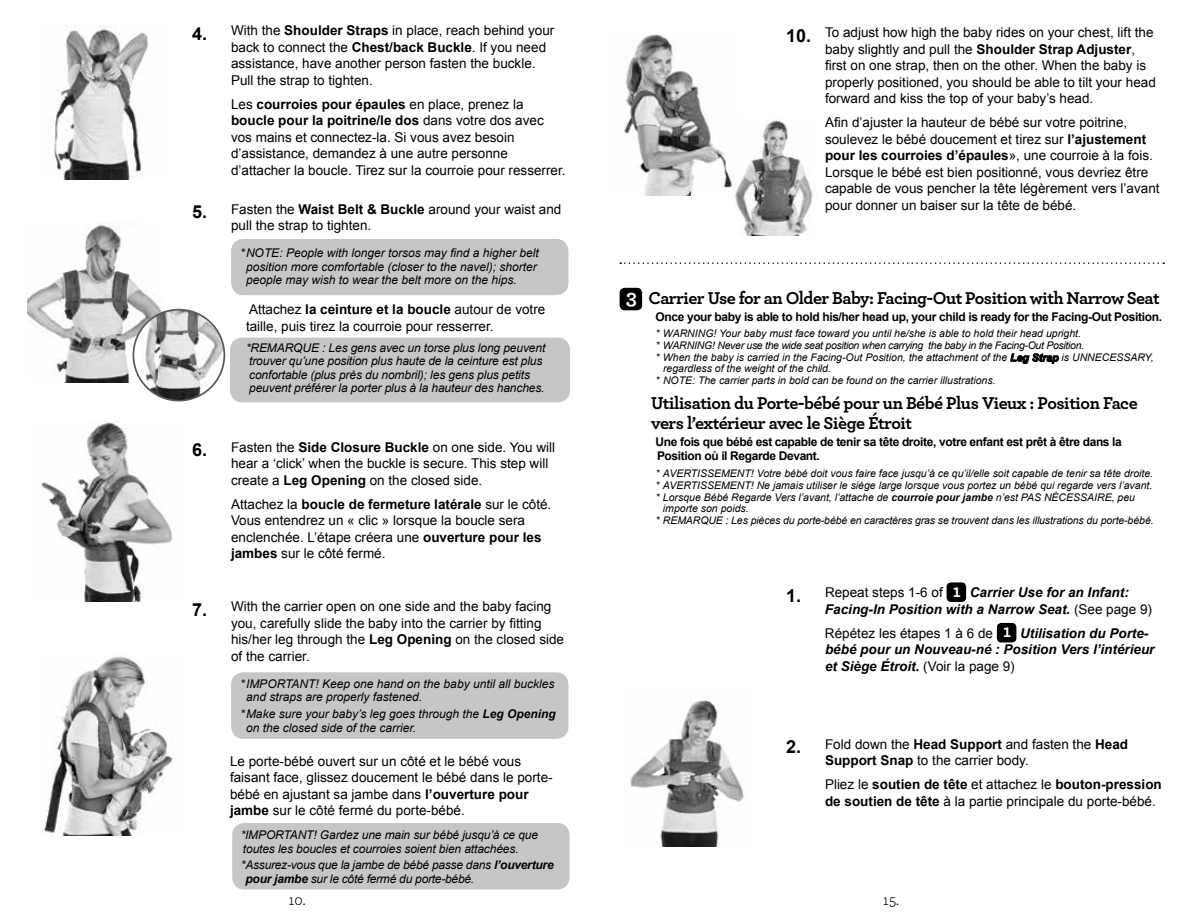
<style>
.page{position:relative;width:1188px;height:918px;background:#fff}
.page>*{position:absolute;margin:0;border:0;box-sizing:border-box;transform-origin:0 0}
.t1{font:700 18px/19.5px "Archer";letter-spacing:-.03em;color:#000}
.t2{font:15.3px "Archer";color:#000}
.t3{font:13.5px/16.5px "Arial";color:#000}
.t4{font:italic 700 13.5px/16.5px "Arial";color:#000}
.t5{font:italic 12px/13.5px "Arial";letter-spacing:-.01em;color:#000}
.t6{font:700 12px/13.5px "Arial";letter-spacing:-.03em;color:#000}
.t7{font:italic 10.5px/12px "Arial";color:#000}
.s1{font-weight:700;font-size:18px}
.s2{font-weight:700}
.s3{font-size:21.15px;color:#fff}
.s4{font-style:normal;font-size:18px}
.s5{font-weight:400;font-style:normal}
.s6{font-family:"Archer";font-style:normal;font-size:18.3px;color:#fff}
</style>
<div class="page">
<div style="left:231px;top:239px;width:337px;height:56px;background:#c5c6c8;border-radius:12px"></div>
<div style="left:231px;top:672px;width:337px;height:67px;background:#c5c6c8;border-radius:12px"></div>
<div style="left:230px;top:338px;width:340px;height:64px;background:#c5c6c8;border-radius:12px"></div>
<div style="left:232px;top:823px;width:338px;height:67px;background:#c5c6c8;border-radius:12px"></div>
<img style="left:624px;top:34px;width:108px;height:162px">
<img style="left:735px;top:120px;width:78px;height:116px">
<img style="left:630px;top:698px;width:114px;height:149px">
<div style="left:620px;top:288px;width:22px;height:22px;background:#000;border-radius:5px"></div>
<svg style="left:1011px;top:354px;width:48px;height:10px"></svg>
<div style="left:947px;top:582px;width:19px;height:20px;background:#000;border-radius:4px"></div>
<div style="left:997px;top:623px;width:19px;height:19px;background:#000;border-radius:4px"></div>
<svg style="left:620px;top:262px;width:544px;height:2px"></svg>
<img style="left:44px;top:656px;width:130px;height:180px">
<img style="left:41px;top:421px;width:131px;height:181px">
<img style="left:27px;top:222px;width:136px;height:161px">
<img style="left:133px;top:310px;width:91px;height:91px;border-radius:45px">
<div style="left:133px;top:309px;width:92px;height:92px;border:2px solid #58595b;border-radius:50%"></div>
<img style="left:51px;top:26px;width:98px;height:153px">
<p class="t3" style="left:231px;top:22px;width:325px;text-indent:-39px"><span class="s1">4.</span> With the <span class="s2">Shoulder Straps</span> in place, reach behind your back to connect the <span class="s2">Chest/back Buckle</span>. If you need assistance, have another person fasten the buckle.<br>Pull the strap to tighten.</p>
<p class="t3" style="left:231px;top:96px;width:336px">Les <span class="s2">courroies pour épaules</span> en place, prenez la <span class="s2">boucle pour la poitrine/le dos</span> dans votre dos avec vos mains et connectez-la. Si vous avez besoin d’assistance, demandez à une autre personne d’attacher la boucle. Tirez sur la courroie pour resserrer.</p>
<p class="t3" style="left:231px;top:201px;width:332px;text-indent:-39px"><span class="s1">5.</span> Fasten the <span class="s2">Waist Belt &amp; Buckle</span> around your waist and pull the strap to tighten.</p>
<p class="t5" style="left:246px;top:246px;width:294px;text-indent:-6px">*NOTE: People with longer torsos may find a higher belt position more comfortable (closer to the navel); shorter people may wish to wear the belt more on the hips.</p>
<p class="t3" style="left:246px;top:301px;width:301px">Attachez <span class="s2">la ceinture et la boucle</span> autour de votre taille, puis tirez la courroie pour resserrer.</p>
<p class="t5" style="left:246px;top:341px;width:301px">*REMARQUE : Les gens avec un torse plus long peuvent trouver qu’une position plus haute de la ceinture est plus confortable (plus près du nombril); les gens plus petits peuvent préférer la porter plus à la hauteur des hanches.</p>
<p class="t3" style="left:231px;top:439px;width:326px;text-indent:-39px"><span class="s1">6.</span> Fasten the <span class="s2">Side Closure Buckle</span> on one side. You will hear a ‘click’ when the buckle is secure. This step will create a <span class="s2">Leg Opening</span> on the closed side.</p>
<p class="t3" style="left:231px;top:496px;width:322px">Attachez la <span class="s2">boucle de fermeture latérale</span> sur le côté.<br>Vous entendrez un « clic » lorsque la boucle sera enclenchée. L’étape créera une <span class="s2">ouverture pour les jambes</span> sur le côté fermé.</p>
<p class="t3" style="left:231px;top:598px;width:335px;text-indent:-39px"><span class="s1">7.</span> With the carrier open on one side and the baby facing you, carefully slide the baby into the carrier by fitting his/her leg through the <span class="s2">Leg Opening</span> on the closed side of the carrier.</p>
<p class="t5" style="left:246px;top:677px;width:310px;text-indent:-6px">*IMPORTANT! Keep one hand on the baby until all buckles and straps are properly fastened.</p>
<p class="t5" style="left:246px;top:708px;width:311px;text-indent:-6px">*Make sure your baby’s leg goes through the <span class="s2">Leg Opening </span>on the closed side of the carrier.</p>
<p class="t3" style="left:230px;top:753px;width:324px">Le porte-bébé ouvert sur un côté et le bébé vous faisant face, glissez doucement le bébé dans le porte&shy;bébé en ajustant sa jambe dans <span class="s2">l’ouverture pour jambe</span> sur le côté fermé du porte-bébé.</p>
<p class="t5" style="left:241px;top:829px;width:299px">*IMPORTANT! Gardez une main sur bébé jusqu’à ce que toutes les boucles et courroies soient bien attachées.</p>
<p class="t5" style="left:246px;top:859px;width:310px;text-indent:-5px">*Assurez-vous que la jambe de bébé passe dans <span class="s2">l’ouverture pour jambe</span> sur le côté fermé du porte-bébé.</p>
<p class="t2" style="left:288px;top:889px;width:19px">10.</p>
<p class="t3" style="left:825px;top:25px;width:332px;text-indent:-39px"><span class="s1">10.</span> To adjust how high the baby rides on your chest, lift the baby slightly and pull the <span class="s2">Shoulder Strap Adjuster</span>, first on one strap, then on the other. When the baby is properly positioned, you should be able to tilt your head forward and kiss the top of your baby’s head.</p>
<p class="t3" style="left:825px;top:115px;width:336px">Afin d’ajuster la hauteur de bébé sur votre poitrine, soulevez le bébé doucement et tirez sur <span class="s2">l’ajustement pour les courroies d’épaules</span>», une courroie à la fois.<br>Lorsque le bébé est bien positionné, vous devriez être capable de vous pencher la tête légèrement vers l’avant pour donner un baiser sur la tête de bébé.</p>
<h1 class="t1" style="left:626px;top:287px;width:535px"><span class="s3">3</span> Carrier Use for an Older Baby: Facing-Out Position with Narrow Seat</h1>
<p class="t6" style="left:656px;top:311px;width:508px">Once your baby is able to hold his/her head up, your child is ready for the Facing-Out Position.</p>
<p class="t7" style="left:656px;top:328px;width:500px">* WARNING! Your baby must face toward you until he/she is able to hold their head upright.<br>* WARNING! Never use the wide seat position when carrying the baby in the Facing-Out Position.<br>* When the baby is carried in the Facing-Out Position, the attachment of the <span class="s2">Leg Strap</span> is UNNECESSARY,</p>
<p class="t7" style="left:656px;top:362px;width:342px;text-indent:7px">regardless of the weight of the child.<br>* NOTE: The carrier parts in bold can be found on the carrier illustrations.</p>
<h1 class="t1" style="left:651px;top:392px;width:488px">Utilisation du Porte-bébé pour un Bébé Plus Vieux : Position Face vers l’extérieur avec le Siège Étroit</h1>
<p class="t6" style="left:656px;top:436px;width:468px">Une fois que bébé est capable de tenir sa tête droite, votre enfant est prêt à être dans la<br>Position où il Regarde Devant.</p>
<p class="t7" style="left:655px;top:467px;width:499px;text-align:justify">* AVERTISSEMENT! Votre bébé doit vous faire face jusqu’à ce qu’il/elle soit capable de tenir sa tête droite. * AVERTISSEMENT! Ne jamais utiliser le siège large lorsque vous portez un bébé qui regarde vers l’avant. * Lorsque Bébé Regarde Vers l’avant, l’attache de <span class="s2">courroie pour jambe</span> n’est PAS NÉCESSAIRE, peu</p>
<p class="t7" style="left:655px;top:502px;width:500px;text-indent:7px">importe son poids.<br>* REMARQUE : Les pièces du porte-bébé en caractères gras se trouvent dans les illustrations du porte-bébé.</p>
<p class="t4" style="left:825px;top:585px;width:329px;text-indent:-39px"><span class="s4">1.</span> <span class="s5">Repeat steps 1-6 of</span> <span class="s6">1</span> Carrier Use for an Infant:<br>Facing-In Position with a Narrow Seat. <span class="s5">(See page 9)</span></p>
<p class="t4" style="left:825px;top:625px;width:331px"><span class="s5">Répétez les étapes 1 à 6 de</span> <span class="s6">1</span> Utilisation du Porte&shy;bébé pour un Nouveau-né : Position Vers l’intérieur et Siège Étroit. <span class="s5">(Voir la page 9)</span></p>
<p class="t3" style="left:825px;top:736px;width:305px;text-indent:-39px"><span class="s1">2.</span> Fold down the <span class="s2">Head Support</span> and fasten the <span class="s2">Head<br>Support Snap</span> to the carrier body.</p>
<p class="t3" style="left:825px;top:777px;width:338px">Pliez le <span class="s2">soutien de tête</span> et attachez le <span class="s2">bouton-pression de soutien de tête</span> à la partie principale du porte-bébé.</p>
<p class="t2" style="left:883px;top:889px;width:18px">15.</p>
</div>
